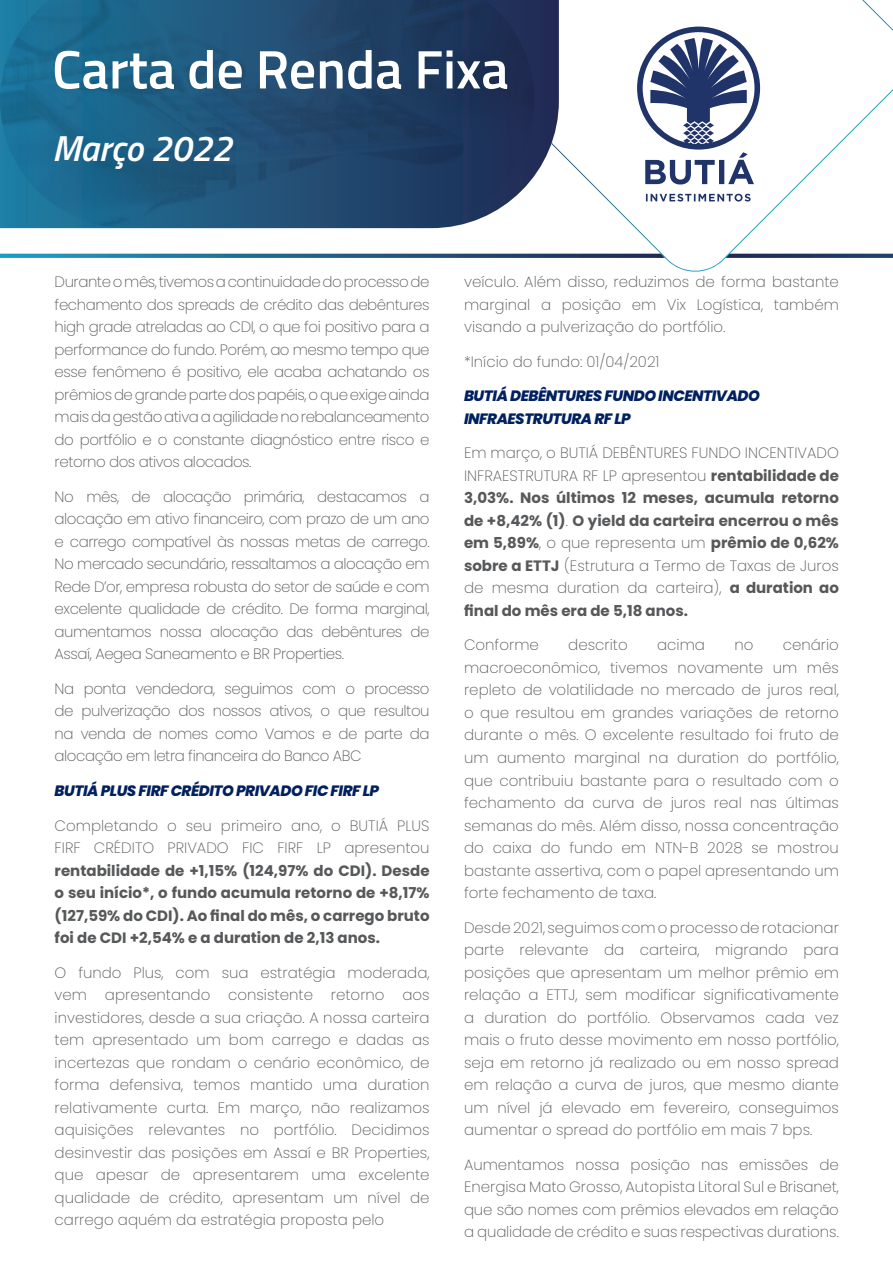
<style>
.page{position:relative;width:893px;height:1263px;background:#fff}
.page>*{position:absolute;margin:0;border:0;box-sizing:border-box;transform-origin:0 0}
.t1{font:600 54.3px "Titillium Web";color:#fff}
.t2{font:italic 600 36.15px "Titillium Web";color:#fff}
.Título{font:200 15px/22.5px "Poppins";color:#57585a;text-align:justify}
.t3{font:700 15px/22.5px "Poppins";color:#57585a;text-align:justify}
.Título-2{font:italic 800 15px/22.5px "Poppins";letter-spacing:-.03em;color:#002060}
.s1{font-weight:200}
</style>
<div class="page">
<svg style="left:549px;top:0;width:344px;height:272px"></svg>
<svg style="left:0;top:0;width:559px;height:228px;background:#265479"></svg>
<svg style="left:637px;top:27px;width:123px;height:175px"></svg>
<svg style="left:0;top:254px;width:665px;height:4px;background:#256389"></svg>
<svg style="left:726px;top:254px;width:167px;height:4px"></svg>
<p class="t1" style="left:52px;top:29px;width:458px">Carta de Renda Fixa</p>
<p class="t2" style="left:52px;top:121px;width:181px">Março 2022</p>
<p class="Título" style="left:55px;top:271px;width:376px">Durante o mês, tivemos a continuidade do processo de fechamento dos spreads de crédito das debêntures high grade atreladas ao CDI, o que foi positivo para a performance do fundo. Porém, ao mesmo tempo que esse fenômeno é positivo, ele acaba achatando os prêmios de grande parte dos papéis, o que exige ainda mais da gestão ativa a agilidade no rebalanceamento do portfólio e o constante diagnóstico entre risco e retorno dos ativos alocados.</p>
<p class="Título" style="left:55px;top:485px;width:376px">No mês, de alocação primária, destacamos a alocação em ativo financeiro, com prazo de um ano e carrego compatível às nossas metas de carrego.<br>No mercado secundário, ressaltamos a alocação em Rede D’or, empresa robusta do setor de saúde e com excelente qualidade de crédito. De forma marginal, aumentamos nossa alocação das debêntures de Assaí, Aegea Saneamento e BR Properties.</p>
<p class="Título" style="left:55px;top:677px;width:376px">Na ponta vendedora, seguimos com o processo de pulverização dos nossos ativos, o que resultou na venda de nomes como Vamos e de parte da alocação em letra financeira do Banco ABC</p>
<p class="Título-2" style="left:55px;top:779px;width:326px">BUTIÁ PLUS FIRF CRÉDITO PRIVADO FIC FIRF LP</p>
<p class="t3" style="left:55px;top:814px;width:376px"><span class="s1">Completando o seu primeiro ano, o BUTIÁ PLUS FIRF CRÉDITO PRIVADO FIC FIRF LP apresentou </span>rentabilidade de +1,15% (124,97% do CDI). Desde o seu início*, o fundo acumula retorno de +8,17% (127,59% do CDI). Ao final do mês, o carrego bruto foi de CDI +2,54% e a duration de 2,13 anos.</p>
<p class="Título" style="left:55px;top:961px;width:376px">O fundo Plus, com sua estratégia moderada, vem apresentando consistente retorno aos investidores, desde a sua criação. A nossa carteira tem apresentado um bom carrego e dadas as incertezas que rondam o cenário econômico, de forma defensiva, temos mantido uma duration relativamente curta. Em março, não realizamos aquisições relevantes no portfólio. Decidimos desinvestir das posições em Assaí e BR Properties, que apesar de apresentarem uma excelente qualidade de crédito, apresentam um nível de carrego aquém da estratégia proposta pelo</p>
<p class="Título" style="left:464px;top:271px;width:376px">veículo. Além disso, reduzimos de forma bastante marginal a posição em Vix Logística, também visando a pulverização do portfólio.</p>
<p class="Título" style="left:464px;top:350px;width:197px">*Início do fundo: 01/04/2021</p>
<p class="Título-2" style="left:464px;top:385px;width:297px">BUTIÁ DEBÊNTURES FUNDO INCENTIVADO<br>INFRAESTRUTURA RF LP</p>
<p class="t3" style="left:464px;top:442px;width:376px"><span class="s1">Em março, o BUTIÁ DEBÊNTURES FUNDO INCENTIVADO INFRAESTRUTURA RF LP apresentou</span> rentabilidade de 3,03%. Nos últimos 12 meses, acumula retorno de +8,42% (1)<span class="s1">.</span> O yield da carteira encerrou o mês em 5,89%<span class="s1">, o que representa um</span> prêmio de 0,62% sobre a ETTJ <span class="s1">(Estrutura a Termo de Taxas de Juros de mesma duration da carteira),</span> a duration ao final do mês era de 5,18 anos.</p>
<p class="Título" style="left:464px;top:634px;width:76px">Conforme</p>
<p class="Título" style="left:568px;top:634px;width:61px">descrito</p>
<p class="Título" style="left:657px;top:634px;width:49px">acima</p>
<p class="Título" style="left:734px;top:634px;width:21px">no</p>
<p class="Título" style="left:464px;top:634px;width:376px;text-indent:319px">cenário macroeconômico, tivemos novamente um mês repleto de volatilidade no mercado de juros real, o que resultou em grandes variações de retorno durante o mês. O excelente resultado foi fruto de um aumento marginal na duration do portfólio, que contribuiu bastante para o resultado com o fechamento da curva de juros real nas últimas semanas do mês. Além disso, nossa concentração do caixa do fundo em NTN-B 2028 se mostrou bastante assertiva, com o papel apresentando um forte fechamento de taxa.</p>
<p class="Título" style="left:464px;top:916px;width:376px">Desde 2021, seguimos com o processo de rotacionar parte relevante da carteira, migrando para posições que apresentam um melhor prêmio em relação a ETTJ, sem modificar significativamente a duration do portfólio. Observamos cada vez mais o fruto desse movimento em nosso portfólio, seja em retorno já realizado ou em nosso spread em relação a curva de juros, que mesmo diante um nível já elevado em fevereiro, conseguimos aumentar o spread do portfólio em mais 7 bps.</p>
<p class="Título" style="left:464px;top:1153px;width:376px">Aumentamos nossa posição nas emissões de Energisa Mato Grosso, Autopista Litoral Sul e Brisanet, que são nomes com prêmios elevados em relação a qualidade de crédito e suas respectivas durations.</p>
</div>
